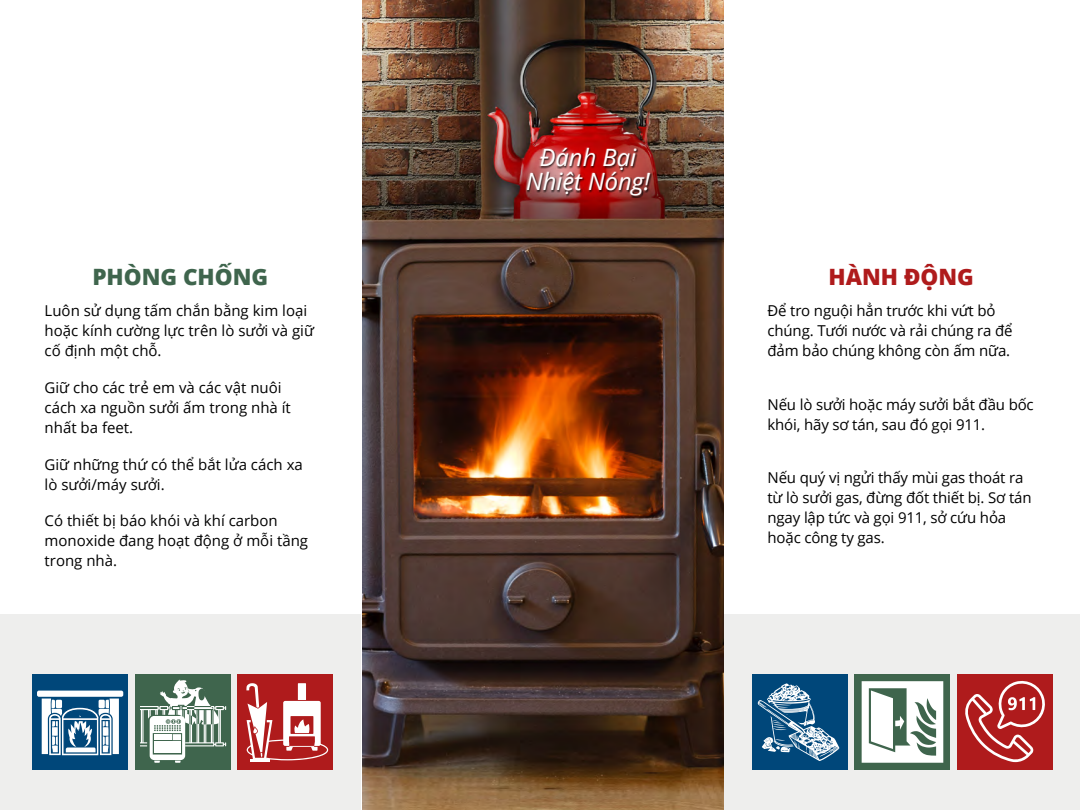
<style>
.page{position:relative;width:1080px;height:810px;background:#fff}
.page>*{position:absolute;margin:0;border:0;box-sizing:border-box;transform-origin:0 0}
.t1{font:italic 23.75px/23.8px "Open Sans";color:#fff;text-align:center}
.t2{font:800 22.5px "Open Sans";color:#3f654d}
.t3{font:800 22.5px "Open Sans";color:#af1b1c}
.Body{font:15px/20px "Open Sans";color:#000}
</style>
<div class="page">
<div style="left:0;top:614px;width:361px;height:196px;background:#eeeeed"></div>
<div style="left:723px;top:614px;width:357px;height:196px;background:#eeeeed"></div>
<img style="left:362px;top:0;width:361px;height:810px">
<div style="left:32px;top:674px;width:96px;height:95px;background:#00477a"></div>
<div style="left:37px;top:691px;width:86px;height:6px;background:#fff;border-radius:2px"></div>
<svg style="left:42px;top:699px;width:77px;height:57px"></svg>
<div style="left:237px;top:674px;width:96px;height:95px;background:#af1b1c"></div>
<svg style="left:246px;top:683px;width:82px;height:78px"></svg>
<div style="left:135px;top:674px;width:96px;height:95px;background:#3f654d"></div>
<div style="left:752px;top:674px;width:96px;height:95px;background:#00477a"></div>
<svg style="left:758px;top:683px;width:81px;height:78px"></svg>
<div style="left:957px;top:674px;width:96px;height:95px;background:#af1b1c"></div>
<svg style="left:965px;top:680px;width:80px;height:82px"></svg>
<div style="left:855px;top:674px;width:95px;height:95px;background:#3f654d"></div>
<svg style="left:862px;top:681px;width:81px;height:82px"></svg>
<div style="left:526px;top:146px;width:126px;height:52px;background:#000;opacity:.75"></div>
<svg style="left:141px;top:680px;width:85px;height:83px"></svg>
<h1 class="t2" style="left:92px;top:259px;width:177px">PHÒNG CHỐNG</h1>
<p class="Body" style="left:45px;top:300px;width:271px">Luôn sử dụng tấm chắn bằng kim loại hoặc kính cường lực trên lò sưởi và giữ cố đị nh một chỗ.</p>
<p class="Body" style="left:45px;top:377px;width:248px">Giữ cho các trẻ em và các vật nuôi cách xa nguồn sưởi ấm trong nhà ít nhất ba feet.</p>
<p class="Body" style="left:45px;top:454px;width:260px">Giữ những thứ có thể bắt lửa cách xa lò sưởi/máy sưởi.</p>
<p class="Body" style="left:45px;top:511px;width:265px">Có thiết bị báo khói và khí carbon monoxide đang hoạt động ở mỗi tầng trong nhà.</p>
<h1 class="t1" style="left:526px;top:145px;width:125px">Đánh Bại<br>Nhiệt Nóng!</h1>
<h1 class="t3" style="left:829px;top:259px;width:147px">HÀNH ĐỘNG</h1>
<p class="Body" style="left:768px;top:300px;width:247px">Để tro nguội hẳn trước khi vứt bỏ chúng. Tưới nước và rải chúng ra để đảm bảo chúng không còn ấm nữa.</p>
<p class="Body" style="left:768px;top:394px;width:268px">Nếu lò sưởi hoặc máy sưởi bắt đầu bốc khói, hãy sơ tán, sau đó gọi 911.</p>
<p class="Body" style="left:768px;top:467px;width:266px">Nếu quý vị ngửi thấy mù i gas thoát ra từ lò sưởi gas, đừng đốt thiết bị . Sơ tán ngay lập tức và gọi 911, sở cứu hỏa hoặc công ty gas.</p>
</div>
